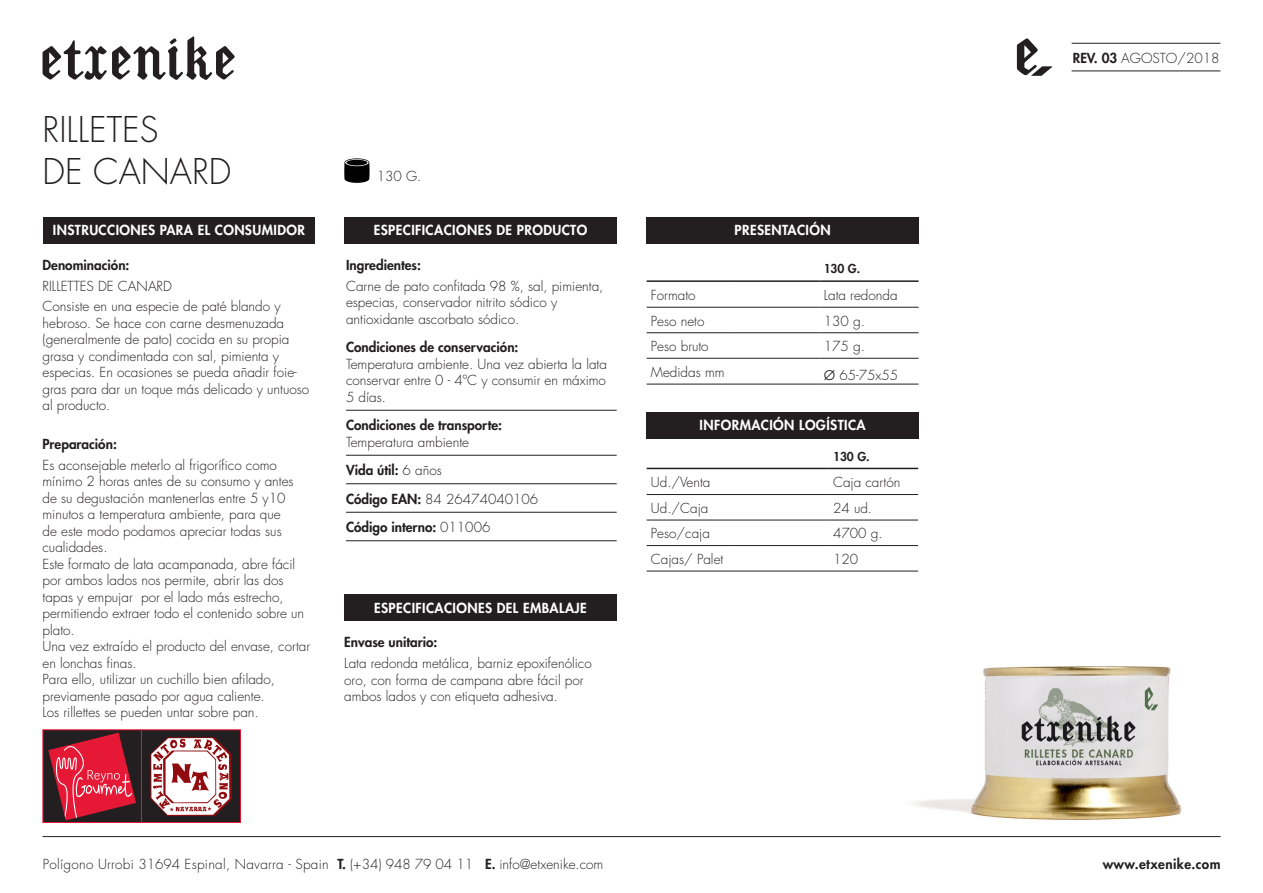
<style>
.page{position:relative;width:1263px;height:893px;background:#fff}
.page>*{position:absolute;margin:0;border:0;box-sizing:border-box;transform-origin:0 0}
.t1{font:300 34.5px "Futura Std";color:#231f20}
.Paragraph_Style_1{font:300 13.5px/16.5px "Futura Std";color:#231f20}
.Paragraph_Style_1-2{font:800 13.5px "Futura Std";color:#231f20}
.t2{font:800 13.5px "Futura Std";letter-spacing:.03em;color:#fff}
.info{font:300 13.5px "Futura Std";color:#231f20}
.Paragraph_Style_1-3{font:300 13.5px "Futura Std";letter-spacing:.02em;color:#231f20}
.Paragraph_Style_1-4{font:800 13.5px "Futura Std";letter-spacing:.03em;color:#231f20}
.info-2{font:800 12px "Futura Std";color:#231f20}
.s1{font-size:21px}
.s2{font-weight:300}
.s3{font-weight:800}
</style>
<div class="page">
<hr style="left:43px;top:836px;width:1177px;height:1px;background:#231f20">
<svg style="left:42px;top:36px;width:193px;height:44px"></svg>
<svg style="left:1017px;top:38px;width:35px;height:38px"></svg>
<div style="left:344px;top:595px;width:273px;height:26px;background:#231f20"></div>
<hr style="left:346px;top:410px;width:271px;height:1px;background:#231f20">
<hr style="left:346px;top:455px;width:271px;height:1px;background:#231f20">
<hr style="left:346px;top:483px;width:271px;height:1px;background:#231f20">
<hr style="left:346px;top:512px;width:271px;height:1px;background:#231f20">
<hr style="left:346px;top:540px;width:271px;height:1px;background:#231f20">
<div style="left:344px;top:217px;width:273px;height:26px;background:#231f20"></div>
<div style="left:43px;top:217px;width:272px;height:26px;background:#231f20"></div>
<div style="left:646px;top:217px;width:273px;height:26px;background:#231f20"></div>
<hr style="left:647px;top:307px;width:89px;height:1px;background:#231f20">
<hr style="left:736px;top:307px;width:83px;height:1px;background:#231f20">
<hr style="left:819px;top:307px;width:100px;height:1px;background:#231f20">
<hr style="left:647px;top:332px;width:89px;height:1px;background:#231f20">
<hr style="left:736px;top:332px;width:83px;height:1px;background:#231f20">
<hr style="left:819px;top:332px;width:100px;height:1px;background:#231f20">
<hr style="left:647px;top:358px;width:89px;height:1px;background:#231f20">
<hr style="left:736px;top:358px;width:83px;height:1px;background:#231f20">
<hr style="left:819px;top:358px;width:100px;height:1px;background:#231f20">
<hr style="left:647px;top:384px;width:89px;height:1px;background:#231f20">
<hr style="left:736px;top:384px;width:83px;height:1px;background:#231f20">
<hr style="left:819px;top:384px;width:100px;height:1px;background:#231f20">
<hr style="left:647px;top:280px;width:89px;height:2px;background:#231f20">
<hr style="left:736px;top:280px;width:83px;height:2px;background:#231f20">
<hr style="left:819px;top:280px;width:100px;height:2px;background:#231f20">
<hr style="left:1071px;top:43px;width:149px;height:1px;background:#231f20">
<hr style="left:1071px;top:71px;width:149px;height:1px;background:#231f20">
<svg style="left:344px;top:158px;width:26px;height:25px"></svg>
<img style="left:912px;top:666px;width:270px;height:154px">
<div style="left:646px;top:412px;width:273px;height:26px;background:#231f20"></div>
<hr style="left:647px;top:494px;width:89px;height:1px;background:#231f20">
<hr style="left:736px;top:494px;width:93px;height:1px;background:#231f20">
<hr style="left:829px;top:494px;width:89px;height:1px;background:#231f20">
<hr style="left:647px;top:520px;width:89px;height:1px;background:#231f20">
<hr style="left:736px;top:520px;width:93px;height:1px;background:#231f20">
<hr style="left:829px;top:520px;width:89px;height:1px;background:#231f20">
<hr style="left:647px;top:545px;width:89px;height:1px;background:#231f20">
<hr style="left:736px;top:545px;width:93px;height:1px;background:#231f20">
<hr style="left:829px;top:545px;width:89px;height:1px;background:#231f20">
<hr style="left:647px;top:571px;width:89px;height:1px;background:#231f20">
<hr style="left:736px;top:571px;width:93px;height:1px;background:#231f20">
<hr style="left:829px;top:571px;width:89px;height:1px;background:#231f20">
<hr style="left:647px;top:468px;width:89px;height:1px;background:#231f20">
<hr style="left:736px;top:468px;width:93px;height:1px;background:#231f20">
<hr style="left:829px;top:468px;width:89px;height:1px;background:#231f20">
<div style="left:43px;top:730px;width:197px;height:92px;background:#231f20"></div>
<div style="left:43px;top:729px;width:198px;height:94px;border:1px solid #e51836"></div>
<svg style="left:48px;top:733px;width:88px;height:87px"></svg>
<hr style="left:141px;top:730px;width:1px;height:92px;background:#e51836">
<svg style="left:150px;top:737px;width:82px;height:79px;background:#c7a1a2"></svg>
<p class="t1" style="left:43px;top:108px;width:117px">RILLETES</p>
<p class="t1" style="left:43px;top:150px;width:190px">DE CANARD</p>
<p class="Paragraph_Style_1" style="left:377px;top:169px;width:46px">130 G.</p>
<p class="t2" style="left:53px;top:222px;width:254px">INSTRUCCIONES PARA EL CONSUMIDOR</p>
<p class="t2" style="left:374px;top:222px;width:215px">ESPECIFICACIONES DE PRODUCTO</p>
<p class="t2" style="left:734px;top:222px;width:98px">PRESENTACIÓN</p>
<p class="info-2" style="left:824px;top:261px;width:38px">130 G.</p>
<p class="info" style="left:651px;top:287px;width:46px">Formato</p>
<p class="Paragraph_Style_1" style="left:824px;top:287px;width:75px">Lata redonda</p>
<p class="info" style="left:651px;top:312px;width:55px">Peso neto</p>
<p class="info" style="left:824px;top:312px;width:43px">130 g.</p>
<p class="info" style="left:651px;top:338px;width:59px">Peso bruto</p>
<p class="info" style="left:824px;top:338px;width:43px">175 g.</p>
<p class="info" style="left:651px;top:364px;width:75px">Medidas mm</p>
<p class="Paragraph_Style_1" style="left:824px;top:367px;width:76px"><span class="s1">ø</span> 65-75x55</p>
<p class="Paragraph_Style_1-2" style="left:346px;top:256px;width:77px">Ingredientes:</p>
<p class="Paragraph_Style_1" style="left:346px;top:278px;width:259px">Carne de pato confitada 98 %, sal, pimienta, especias, conservador nitrito sódico y antioxidante ascorbato sódico.</p>
<p class="Paragraph_Style_1-2" style="left:346px;top:338px;width:174px">Condiciones de conservación:</p>
<p class="Paragraph_Style_1" style="left:346px;top:356px;width:262px;text-align:justify">Temperatura ambiente. Una vez abierta la lata conservar entre 0 - 4ºC y consumir en máximo 5 días.</p>
<p class="Paragraph_Style_1-2" style="left:346px;top:416px;width:158px">Condiciones de transporte:</p>
<p class="Paragraph_Style_1" style="left:346px;top:434px;width:125px">Temperatura ambiente</p>
<p class="Paragraph_Style_1-2" style="left:346px;top:461px;width:97px">Vida útil: <span class="s2">6 años</span></p>
<p class="Paragraph_Style_1" style="left:346px;top:491px;width:194px"><span class="s3">Código EAN:</span> 84 26474040106</p>
<p class="Paragraph_Style_1-2" style="left:346px;top:518px;width:146px">Código interno: <span class="s2">011006</span></p>
<p class="Paragraph_Style_1-2" style="left:43px;top:256px;width:89px">Denominación:</p>
<p class="Paragraph_Style_1" style="left:43px;top:278px;width:131px">RILLETTES DE CANARD</p>
<p class="Paragraph_Style_1" style="left:43px;top:298px;width:268px">Consiste en una especie de paté blando y hebroso. Se hace con carne desmenuzada (generalmente de pato) cocida en su propia grasa y condimentada con sal, pimienta y especias. En ocasiones se pueda añadir foie&shy;gras para dar un toque más delicado y untuoso al producto.</p>
<p class="Paragraph_Style_1-2" style="left:43px;top:435px;width:76px">Preparación:</p>
<p class="Paragraph_Style_1" style="left:43px;top:457px;width:253px">Es aconsejable meterlo al frigorífico como mínimo 2 horas antes de su consumo y antes de su degustación mantenerlas entre 5 y10 minutos a temperatura ambiente, para que de este modo podamos apreciar todas sus cualidades.</p>
<p class="Paragraph_Style_1" style="left:43px;top:556px;width:263px">Este formato de lata acampanada, abre fácil por ambos lados nos permite, abrir las dos tapas y empujar por el lado más estrecho, permitiendo extraer todo el contenido sobre un plato.</p>
<p class="Paragraph_Style_1" style="left:43px;top:638px;width:269px">Una vez extraído el producto del envase, cortar en lonchas finas.</p>
<p class="Paragraph_Style_1" style="left:43px;top:671px;width:234px">Para ello, utilizar un cuchillo bien afilado, previamente pasado por agua caliente.</p>
<p class="Paragraph_Style_1" style="left:43px;top:704px;width:218px">Los rillettes se pueden untar sobre pan.</p>
<p class="t2" style="left:700px;top:416px;width:168px">INFORMACIÓN LOGÍSTICA</p>
<p class="info-2" style="left:833px;top:449px;width:38px">130 G.</p>
<p class="info" style="left:651px;top:474px;width:61px">Ud./Venta</p>
<p class="Paragraph_Style_1" style="left:833px;top:475px;width:69px">Caja cartón</p>
<p class="info" style="left:651px;top:500px;width:59px">Ud./Caja</p>
<p class="Paragraph_Style_1" style="left:833px;top:500px;width:41px">24 ud.</p>
<p class="info" style="left:651px;top:525px;width:61px">Peso/caja</p>
<p class="Paragraph_Style_1" style="left:833px;top:526px;width:51px">4700 g.</p>
<p class="info" style="left:651px;top:551px;width:74px">Cajas/ Palet</p>
<p class="Paragraph_Style_1" style="left:833px;top:551px;width:27px">120</p>
<p class="t2" style="left:374px;top:599px;width:214px">ESPECIFICACIONES DEL EMBALAJE</p>
<p class="Paragraph_Style_1-2" style="left:344px;top:634px;width:95px">Envase unitario:</p>
<p class="Paragraph_Style_1" style="left:344px;top:655px;width:249px">Lata redonda metálica, barniz epoxifenólico oro, con forma de campana abre fácil por ambos lados y con etiqueta adhesiva.</p>
<p class="Paragraph_Style_1" style="left:1073px;top:50px;width:148px"><span class="s3">REV. 03</span> AGOSTO/2018</p>
<p class="Paragraph_Style_1-3" style="left:43px;top:856px;width:562px">Polígono Urrobi 31694 Espinal, Navarra - Spain <span class="s3">T.</span> (+34) 948 79 04 11 <span class="s3">E.</span> info@etxenike.com</p>
<p class="Paragraph_Style_1-4" style="left:1103px;top:855px;width:119px">www.etxenike.com</p>
</div>
